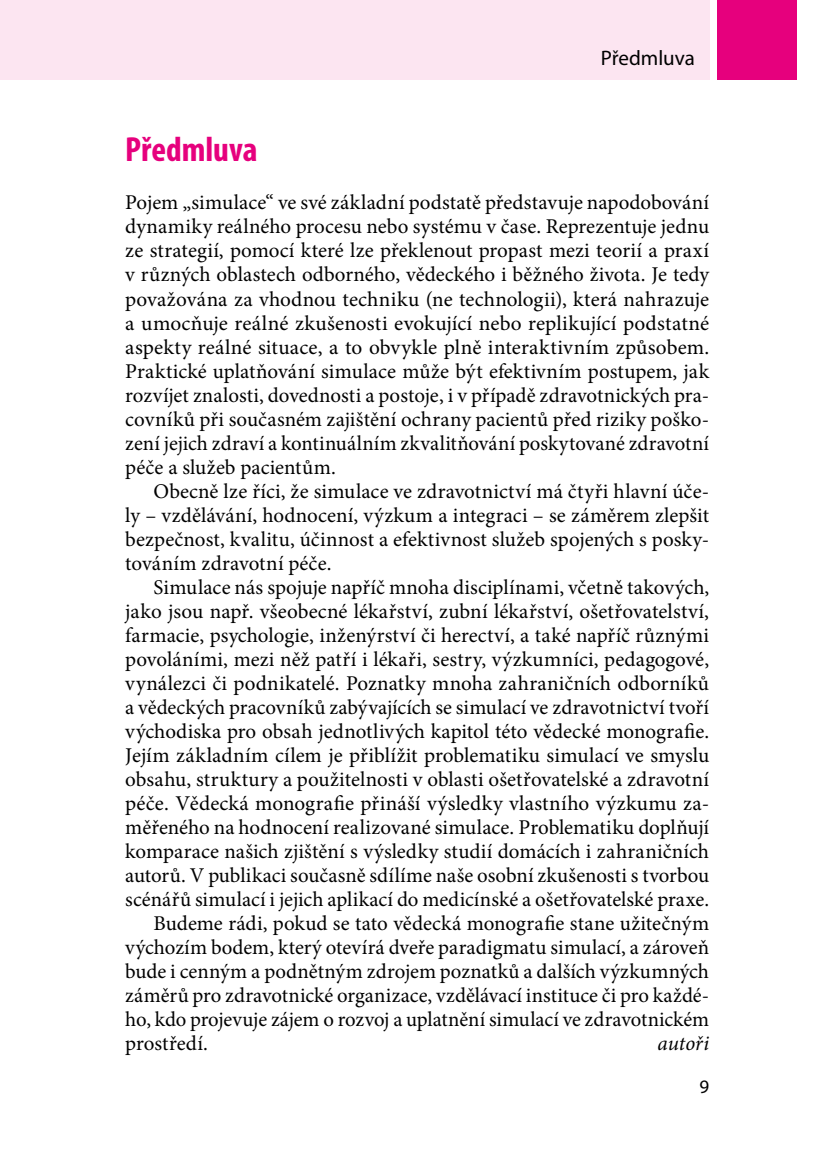
<style>
.page{position:relative;width:817px;height:1174px;background:#fff}
.page>*{position:absolute;margin:0;border:0;box-sizing:border-box;transform-origin:0 0}
._1_nadpis{font:700 condensed 35px "Myriad Pro";color:#e6007d}
.text{font:21px/24px "Minion Pro";color:#000;text-align:justify}
.text_1__odstavec{font:21px/24px "Minion Pro";letter-spacing:.005em;color:#000;text-align:justify}
.t1{font:21px "Myriad Pro";letter-spacing:-.005em;color:#000}
.text-2{font:italic 21px "Minion Pro";color:#000}
.t2{font:19px "Myriad Pro";color:#000}
</style>
<div class="page">
<div style="left:0;top:0;width:709px;height:79px;background:#fce5f1"></div>
<div style="left:717px;top:0;width:80px;height:79px;background:#e6007d"></div>
<p class="t1" style="left:600px;top:45px;width:96px">Předmluva</p>
<p class="_1_nadpis" style="left:125px;top:128px;width:134px">Předmluva</p>
<p class="text_1__odstavec" style="left:125px;top:191px;width:585px">Pojem „simulace“ ve své základní podstatě představuje napodobování dynamiky reálného procesu nebo systému v čase. Reprezentuje jednu ze strategií, pomocí které lze překlenout propast mezi teorií a praxí v různých oblastech odborného, vědeckého i běžného života. Je tedy považována za vhodnou techniku (ne technologii), která nahrazuje a umocňuje reálné zkušenosti evokující nebo replikující podstatné aspekty reálné situace, a to obvykle plně interaktivním způsobem.<br>Praktické uplatňování simulace může být efektivním postupem, jak rozvíjet znalosti, dovednosti a postoje, i v případě zdravotnických pra&shy;covníků při současném zajištění ochrany pacientů před riziky poško&shy;zení jejich zdraví a kontinuálním zkvalitňování poskytované zdravotní péče a služeb pacientům.</p>
<p class="text" style="left:125px;top:479px;width:585px;text-indent:28px">Obecně lze říci, že simulace ve zdravotnictví má čtyři hlavní úče&shy;ly – vzdělávání, hodnocení, výzkum a integraci – se záměrem zlepšit bezpečnost, kvalitu, účinnost a efektivnost služeb spojených s posky&shy;továním zdravotní péče.</p>
<p class="text" style="left:125px;top:575px;width:585px;text-indent:28px">Simulace nás spojuje napříč mnoha disciplínami, včetně takových, jako jsou např. všeobecné lékařství, zubní lékařství, ošetřovatelství, farmacie, psychologie, inženýrství či herectví, a také napříč různými povoláními, mezi něž patří i lékaři, sestry, výzkumníci, pedagogové, vynálezci či podnikatelé. Poznatky mnoha zahraničních odborníků a vědeckých pracovníků zabývajících se simulací ve zdravotnictví tvoří východiska pro obsah jednotlivých kapitol této vědecké monografie.<br>Jejím základním cílem je přiblížit problematiku simulací ve smyslu obsahu, struktury a použitelnosti v oblasti ošetřovatelské a zdravotní péče. Vědecká monografie přináší výsledky vlastního výzkumu za&shy;měřeného na hodnocení realizované simulace. Problematiku doplňují komparace našich zjištění s výsledky studií domácích i zahraničních autorů. V publikaci současně sdílíme naše osobní zkušenosti s tvorbou scénářů simulací i jejich aplikací do medicínské a ošetřovatelské praxe.</p>
<p class="text" style="left:125px;top:911px;width:585px;text-indent:28px">Budeme rádi, pokud se tato vědecká monografie stane užitečným výchozím bodem, který otevírá dveře paradigmatu simulací, a zároveň bude i cenným a podnětným zdrojem poznatků a dalších výzkumných záměrů pro zdravotnické organizace, vzdělávací instituce či pro každé&shy;ho, kdo projevuje zájem o rozvoj a uplatnění simulací ve zdravotnickém prostředí.</p>
<p class="text-2" style="left:657px;top:1028px;width:53px">autoři</p>
<p class="t2" style="left:699px;top:1074px;width:11px">9</p>
</div>
